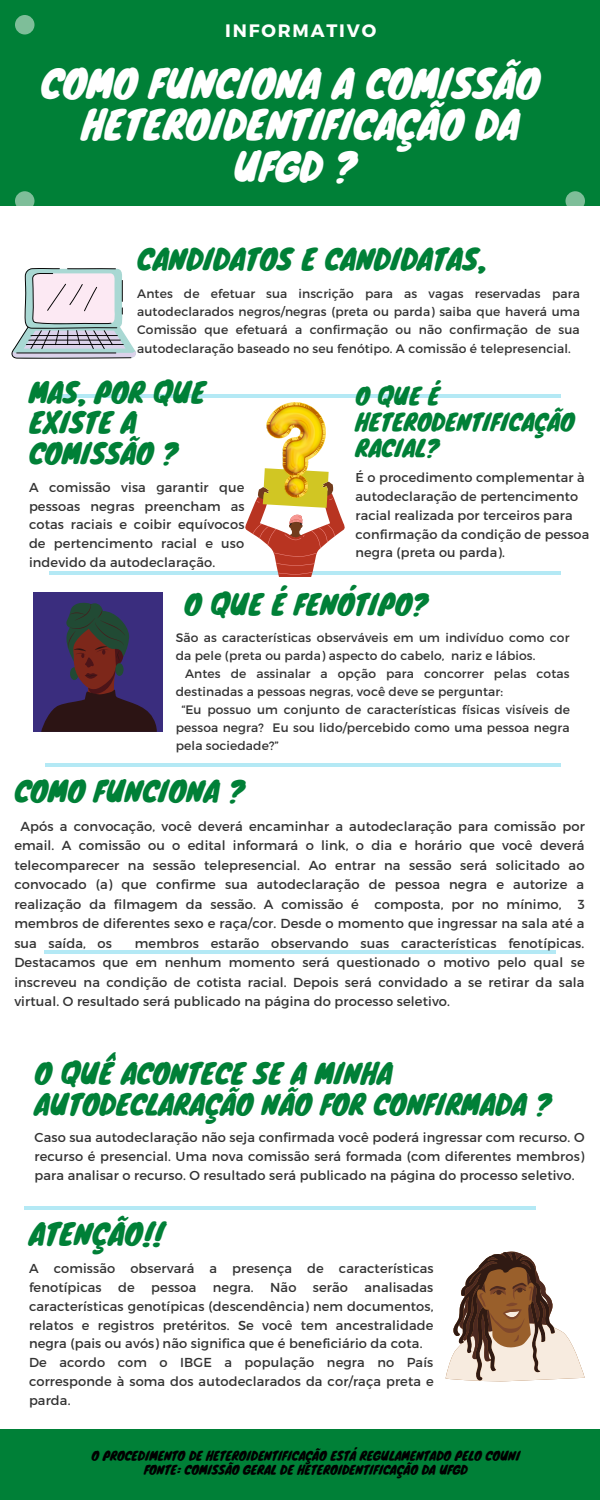
<style>
.page{position:relative;width:600px;height:1500px;background:#fff}
.page>*{position:absolute;margin:0;border:0;box-sizing:border-box;transform-origin:0 0}
.t1{font:38px/41.2px "Knewave";color:#fff;text-align:center}
.t2{font:28.4px "Knewave";color:#008037}
.t3{font:27.9px "Knewave";color:#008037}
.t4{font:27.2px/30.8px "Knewave";color:#008037}
.t5{font:22.6px/25.8px "Knewave";color:#008037}
.t6{font:700 18px "Montserrat";letter-spacing:.1em;color:#fff}
.t7{font:13.1px/19.5px "Montserrat";letter-spacing:.01em;color:#333;text-align:justify}
.t8{font:13px/18.8px "Montserrat";letter-spacing:.01em;color:#333;text-align:justify}
.t9{font:12.9px/18.8px "Montserrat";letter-spacing:.01em;color:#333}
.t10{font:12.3px/18.4px "Montserrat";letter-spacing:.01em;color:#333;text-align:justify}
.t11{font:12.2px/18px "Montserrat";letter-spacing:.01em;color:#333}
.t12{font:12px/13.5px "Knewave";color:#000;text-align:center}
</style>
<div class="page">
<div style="left:0;top:0;width:600px;height:205px;background:#008037"></div>
<div style="left:15px;top:15px;width:19px;height:19px;background:#7ebe99;border-radius:50%"></div>
<svg style="left:566px;top:191px;width:19px;height:20px"></svg>
<svg style="left:15px;top:191px;width:19px;height:20px"></svg>
<hr style="left:49px;top:394px;width:512px;height:3px;background:#00b6de">
<hr style="left:49px;top:571px;width:512px;height:4px;background:#b4e9f5">
<hr style="left:45px;top:764px;width:516px;height:3px;background:#00b6de">
<hr style="left:44px;top:950px;width:512px;height:4px;background:#b4e9f5">
<hr style="left:25px;top:1206px;width:511px;height:4px;background:#b4e9f5">
<div style="left:0;top:1429px;width:600px;height:71px;background:#008037"></div>
<svg style="left:11px;top:268px;width:125px;height:91px"></svg>
<svg style="left:245px;top:468px;width:100px;height:109px"></svg>
<img style="left:266px;top:403px;width:60px;height:95px">
<div style="left:33px;top:592px;width:130px;height:140px;background:#3a2d7e"></div>
<svg style="left:41px;top:603px;width:116px;height:129px"></svg>
<svg style="left:446px;top:1251px;width:139px;height:131px"></svg>
<h3 class="t6" style="left:225px;top:19px;width:152px">INFORMATIVO</h3>
<h1 class="t1" style="left:41px;top:62px;width:500px">COMO FUNCIONA A COMISSÃO<br>HETEROIDENTIFICAÇÃO DA<br>UFGD ?</h1>
<h3 class="t3" style="left:137px;top:236px;width:350px">CANDIDATOS E CANDIDATAS,</h3>
<p class="t10" style="left:137px;top:283px;width:444px">Antes de efetuar sua inscrição para as vagas reservadas para autodeclarados negros/negras (preta ou parda) saiba que haverá uma Comissão que efetuará a confirmação ou não confirmação de sua autodeclaração baseado no seu fenótipo. A comissão é telepresencial.</p>
<h3 class="t5" style="left:356px;top:383px;width:221px">O QUE É<br>HETERODENTIFICAÇÃO<br>RACIAL?</h3>
<p class="t9" style="left:356px;top:468px;width:235px">É o procedimento complementar à autodeclaração de pertencimento racial realizada por terceiros para confirmação da condição de pessoa negra (preta ou parda).</p>
<h3 class="t4" style="left:29px;top:376px;width:178px">MAS, POR QUE<br>EXISTE A<br>COMISSÃO ?</h3>
<p class="t8" style="left:29px;top:477px;width:217px">A comissão visa garantir que pessoas negras preencham as cotas raciais e coibir equívocos de pertencimento racial e uso indevido da autodeclaração.</p>
<h3 class="t4" style="left:184px;top:587px;width:245px">O QUE É FENÓTIPO?</h3>
<p class="t11" style="left:176px;top:628px;width:395px">São as características observáveis em um indivíduo como cor da pele (preta ou parda) aspecto do cabelo, nariz e lábios.</p>
<p class="t11" style="left:185px;top:664px;width:386px">Antes de assinalar a opção para concorrer pelas cotas</p>
<p class="t11" style="left:176px;top:682px;width:329px">destinadas a pessoas negras, você deve se perguntar:</p>
<p class="t11" style="left:182px;top:700px;width:390px">“Eu possuo um conjunto de características físicas visíveis de</p>
<p class="t11" style="left:176px;top:718px;width:395px">pessoa negra? Eu sou lido/percebido como uma pessoa negra</p>
<p class="t11" style="left:176px;top:736px;width:104px">pela sociedade?”</p>
<h3 class="t3" style="left:14px;top:769px;width:231px">COMO FUNCIONA ?</h3>
<p class="t7" style="left:14px;top:816px;width:572px;text-indent:6px">Após a convocação, você deverá encaminhar a autodeclaração para comissão por email. A comissão ou o edital informará o link, o dia e horário que você deverá telecomparecer na sessão telepresencial. Ao entrar na sessão será solicitado ao convocado (a) que confirme sua autodeclaração de pessoa negra e autorize a realização da filmagem da sessão. A comissão é composta, por no mínimo, 3 membros de diferentes sexo e raça/cor. Desde o momento que ingressar na sala até a sua saída, os</p>
<p class="t7" style="left:14px;top:933px;width:572px;text-indent:120px">membros estarão observando suas características fenotípicas.<br>Destacamos que em nenhum momento será questionado o motivo pelo qual se inscreveu na condição de cotista racial. Depois será convidado a se retirar da sala virtual. O resultado será publicado na página do processo seletivo.</p>
<h3 class="t4" style="left:34px;top:1057px;width:518px">O QUÊ ACONTECE SE A MINHA<br>AUTODECLARAÇÃO NÃO FOR CONFIRMADA ?</h3>
<p class="t8" style="left:34px;top:1128px;width:552px">Caso sua autodeclaração não seja confirmada você poderá ingressar com recurso. O recurso é presencial. Uma nova comissão será formada (com diferentes membros) para analisar o recurso. O resultado será publicado na página do processo seletivo.</p>
<h2 class="t2" style="left:29px;top:1211px;width:136px">ATENÇÃO!!</h2>
<p class="t8" style="left:29px;top:1259px;width:406px">A comissão observará a presença de características fenotípicas</p>
<p class="t8" style="left:118px;top:1277px;width:18px">de</p>
<p class="t8" style="left:151px;top:1277px;width:47px">pessoa</p>
<p class="t8" style="left:213px;top:1277px;width:42px">negra.</p>
<p class="t8" style="left:270px;top:1277px;width:28px">Não</p>
<p class="t8" style="left:313px;top:1277px;width:37px">serão</p>
<p class="t8" style="left:29px;top:1277px;width:406px;text-align:left;text-indent:336px">analisadas características genotípicas (descendência) nem documentos, relatos e registros pretéritos. Se você tem ancestralidade negra (pais ou avós) não significa que é beneficiário da cota.<br>De acordo com o IBGE a população negra no País corresponde à soma dos autodeclarados da cor/raça preta e parda.</p>
<p class="t12" style="left:91px;top:1449px;width:430px">O PROCEDIMENTO DE HETEROIDENTIFICAÇÃO ESTÁ REGULAMENTADO PELO COUNI<br>FONTE: COMISSÃO GERAL DE HETEROIDENTIFICAÇÃO DA UFGD</p>
</div>
